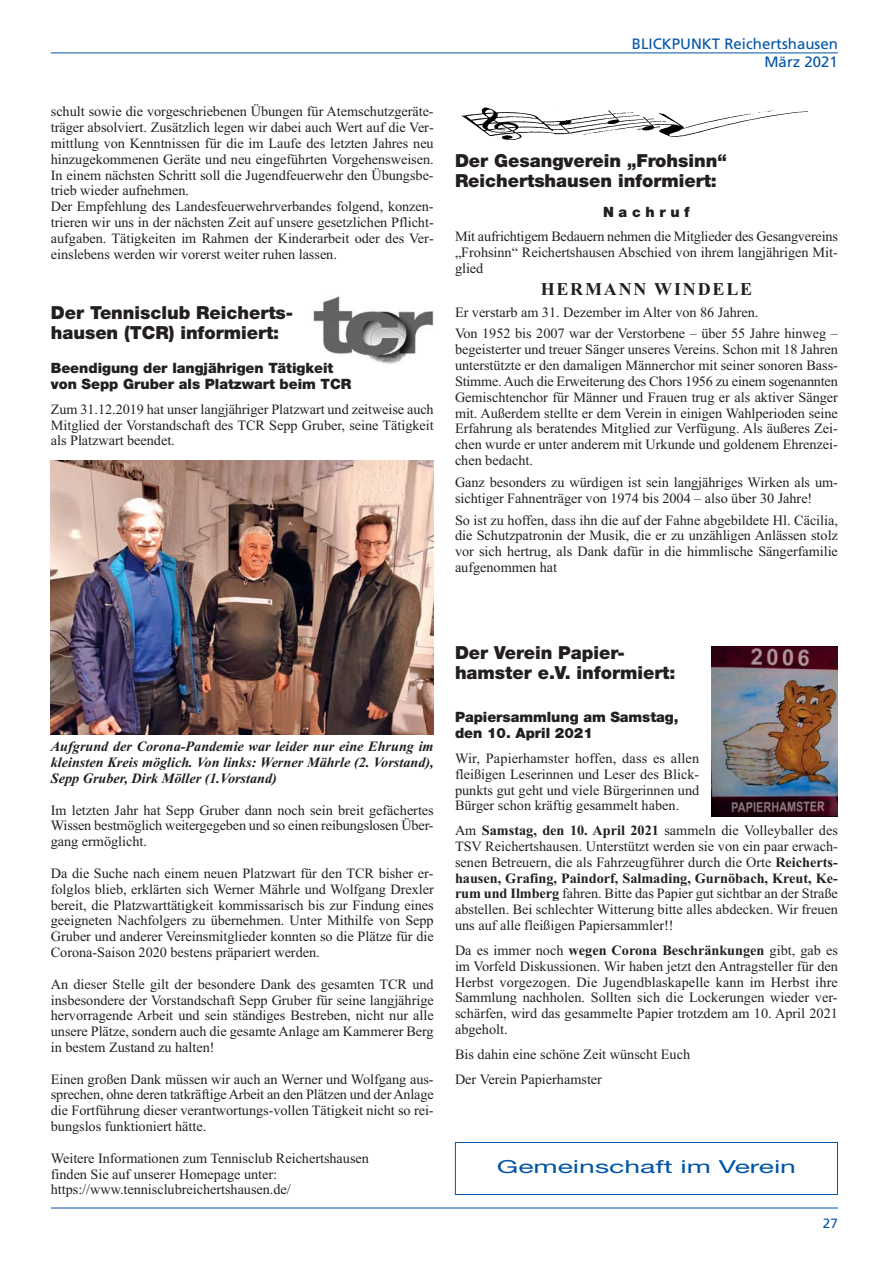
<style>
.page{position:relative;width:893px;height:1263px;background:#fff}
.page>*{position:absolute;margin:0;border:0;box-sizing:border-box;transform-origin:0 0}
.t1{font:900 18px/19.5px "Helvetica Neue LT Std";color:#231f20}
.t2{font:18px "Helvetica Neue LT Std";color:#0054a6;scale:1.58 1}
.t3{font:700 18px "Times New Roman";letter-spacing:.1em;color:#231f20}
.t4{font:15px/18px "Frutiger LT Std";color:#0054a6;text-align:right}
.t5{font:14.25px/15.8px "Times New Roman";color:#231f20;text-align:justify}
.t6{font:italic 700 14.25px/15.8px "Times New Roman";color:#231f20;text-align:justify}
.t7{font:900 14.25px/15.8px "Helvetica Neue LT Std";letter-spacing:-.005em;color:#231f20}
.t8{font:13.5px "Frutiger LT Std";color:#0054a6}
.s1{font-weight:700}
</style>
<div class="page">
<hr style="left:51px;top:53px;width:786px;height:1px;background:#0054a6">
<hr style="left:51px;top:1208px;width:786px;height:1px;background:#0054a6">
<img style="left:313px;top:296px;width:121px;height:68px">
<img style="left:51px;top:461px;width:383px;height:273px">
<img style="left:461px;top:107px;width:346px;height:33px">
<img style="left:711px;top:647px;width:126px;height:170px">
<div style="left:455px;top:1142px;width:382px;height:53px;border:1px solid #0054a6"></div>
<p class="t5" style="left:51px;top:105px;width:384px;text-align:left">schult sowie die vorgeschriebenen Übungen für Atemschutzgeräte&shy;träger absolviert. Zusätzlich legen wir dabei auch Wert auf die Ver&shy;mittlung von Kenntnissen für die im Laufe des letzten Jahres neu hinzugekommenen Geräte und neu eingeführten Vorgehensweisen.<br>In einem nächsten Schritt soll die Jugendfeuerwehr den Übungsbe&shy;trieb wieder aufnehmen.<br>Der Empfehlung des Landesfeuerwehrverbandes folgend, konzen&shy;trieren wir uns in der nächsten Zeit auf unsere gesetzlichen Pflicht&shy;aufgaben. Tätigkeiten im Rahmen der Kinderarbeit oder des Ver&shy;einslebens werden wir vorerst weiter ruhen lassen.</p>
<p class="t1" style="left:51px;top:305px;width:244px">Der Tennisclub Reicherts&shy;hausen (TCR) informiert:</p>
<p class="t7" style="left:51px;top:361px;width:302px">Beendigung der langjährigen Tätigkeit von Sepp Gruber als Platzwart beim TCR</p>
<p class="t5" style="left:51px;top:402px;width:384px">Zum 31.12.2019 hat unser langjähriger Platzwart und zeitweise auch Mitglied der Vorstandschaft des TCR Sepp Gruber, seine Tätigkeit als Platzwart beendet.</p>
<p class="t4" style="left:632px;top:35px;width:207px">BLICKPUNKT Reichertshausen<br>März 2021</p>
<p class="t1" style="left:455px;top:152px;width:273px">Der Gesangverein „Frohsinn“<br>Reichertshausen informiert:</p>
<p class="t7" style="left:603px;top:205px;width:88px">N a c h r u f</p>
<p class="t5" style="left:455px;top:230px;width:384px">Mit aufrichtigem Bedauern nehmen die Mitglieder des Gesangvereins „Frohsinn“ Reichertshausen Abschied von ihrem langjährigen Mit&shy;glied</p>
<p class="t3" style="left:540px;top:283px;width:213px">HERMANN WINDELE</p>
<p class="t5" style="left:455px;top:302px;width:384px;line-height:21.9px">Er verstarb am 31. Dezember im Alter von 86 Jahren.<br>Von 1952 bis 2007 war der Verstorbene – über 55 Jahre hinweg –</p>
<p class="t5" style="left:455px;top:343px;width:384px">begeisterter und treuer Sänger unseres Vereins. Schon mit 18 Jahren unterstützte er den damaligen Männerchor mit seiner sonoren Bass-Stimme. Auch die Erweiterung des Chors 1956 zu einem sogenannten Gemischtenchor für Männer und Frauen trug er als aktiver Sänger mit. Außerdem stellte er dem Verein in einigen Wahlperioden seine Erfahrung als beratendes Mitglied zur Verfügung. Als äußeres Zei&shy;chen wurde er unter anderem mit Urkunde und goldenem Ehrenzei&shy;chen bedacht.</p>
<p class="t5" style="left:455px;top:476px;width:384px">Ganz besonders zu würdigen ist sein langjähriges Wirken als um&shy;sichtiger Fahnenträger von 1974 bis 2004 – also über 30 Jahre!</p>
<p class="t5" style="left:455px;top:513px;width:384px">So ist zu hoffen, dass ihn die auf der Fahne abgebildete Hl. Cäcilia, die Schutzpatronin der Musik, die er zu unzähligen Anlässen stolz vor sich hertrug, als Dank dafür in die himmlische Sängerfamilie aufgenommen hat</p>
<p class="t6" style="left:51px;top:740px;width:384px">Aufgrund der Corona-Pandemie war leider nur eine Ehrung im kleinsten Kreis möglich. Von links: Werner Mährle (2. Vorstand), Sepp Gruber, Dirk Möller (1.Vorstand)</p>
<p class="t5" style="left:51px;top:803px;width:384px">Im letzten Jahr hat Sepp Gruber dann noch sein breit gefächertes Wissen bestmöglich weitergegeben und so einen reibungslosen Über&shy;gang ermöglicht.</p>
<p class="t5" style="left:51px;top:867px;width:384px">Da die Suche nach einem neuen Platzwart für den TCR bisher er&shy;folglos blieb, erklärten sich Werner Mährle und Wolfgang Drexler bereit, die Platzwarttätigkeit kommissarisch bis zur Findung eines geeigneten Nachfolgers zu übernehmen. Unter Mithilfe von Sepp Gruber und anderer Vereinsmitglieder konnten so die Plätze für die Corona-Saison 2020 bestens präpariert werden.</p>
<p class="t5" style="left:51px;top:977px;width:384px">An dieser Stelle gilt der besondere Dank des gesamten TCR und insbesondere der Vorstandschaft Sepp Gruber für seine langjährige hervorragende Arbeit und sein ständiges Bestreben, nicht nur alle unsere Plätze, sondern auch die gesamte Anlage am Kammerer Berg in bestem Zustand zu halten!</p>
<p class="t5" style="left:51px;top:1072px;width:384px">Einen großen Dank müssen wir auch an Werner und Wolfgang aus&shy;sprechen, ohne deren tatkräftige Arbeit an den Plätzen und der Anlage die Fortführung dieser verantwortungs-vollen Tätigkeit nicht so rei&shy;bungslos funktioniert hätte.</p>
<p class="t5" style="left:51px;top:1151px;width:319px;text-align:left">Weitere Informationen zum Tennisclub Reichertshausen finden Sie auf unserer Homepage unter: https://www.tennisclubreichertshausen.de/</p>
<p class="t1" style="left:455px;top:645px;width:222px">Der Verein Papier&shy;hamster e.V. informiert:</p>
<p class="t7" style="left:455px;top:711px;width:225px">Papiersammlung am Samstag, den 10. April 2021</p>
<p class="t5" style="left:455px;top:752px;width:246px">Wir, Papierhamster hoffen, dass es allen fleißigen Leserinnen und Leser des Blick&shy;punkts gut geht und viele Bürgerinnen und Bürger schon kräftig gesammelt haben.</p>
<p class="t5" style="left:455px;top:824px;width:384px">Am <span class="s1">Samstag, den 10. April 2021</span> sammeln die Volleyballer des TSV Reichertshausen. Unterstützt werden sie von ein paar erwach&shy;senen Betreuern, die als Fahrzeugführer durch die Orte <span class="s1">Reicherts&shy;hausen, Grafing, Paindorf, Salmading, Gurnöbach, Kreut, Ke&shy;rum und Ilmberg</span> fahren. Bitte das Papier gut sichtbar an der Straße abstellen. Bei schlechter Witterung bitte alles abdecken. Wir freuen uns auf alle fleißigen Papiersammler!!</p>
<p class="t5" style="left:455px;top:944px;width:384px">Da es immer noch <span class="s1">wegen Corona Beschränkungen</span> gibt, gab es im Vorfeld Diskussionen. Wir haben jetzt den Antragsteller für den Herbst vorgezogen. Die Jugendblaskapelle kann im Herbst ihre Sammlung nachholen. Sollten sich die Lockerungen wieder ver&shy;schärfen, wird das gesammelte Papier trotzdem am 10. April 2021 abgeholt.</p>
<p class="t5" style="left:455px;top:1043px;width:237px;line-height:24.8px">Bis dahin eine schöne Zeit wünscht Euch<br>Der Verein Papierhamster</p>
<p class="t2" style="left:497px;top:1161px;width:191px">Gemeinschaft im Verein</p>
<p class="t8" style="left:822px;top:1215px;width:17px">27</p>
</div>
